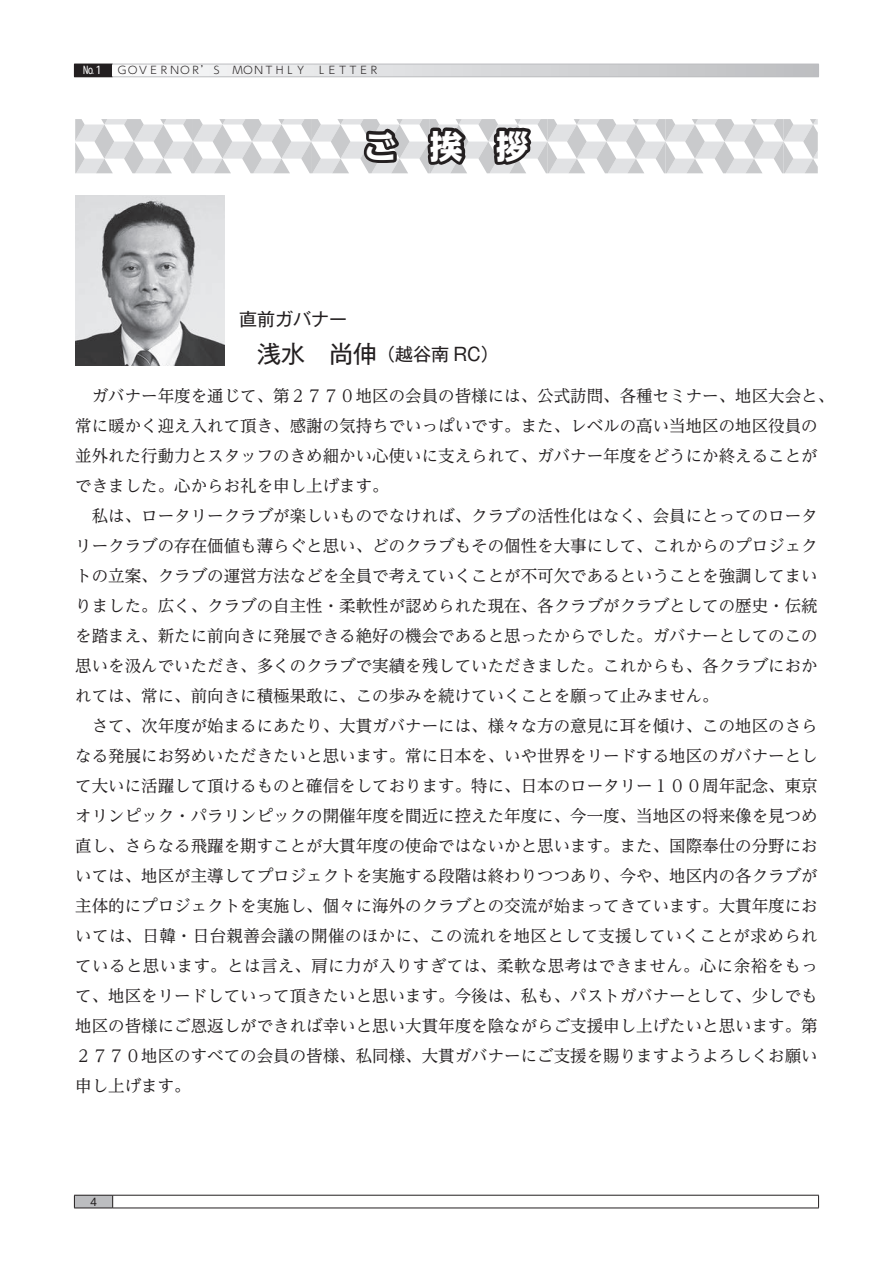
<style>
.page{position:relative;width:893px;height:1263px;background:#fff}
.page>*{position:absolute;margin:0;border:0;box-sizing:border-box;transform-origin:0 0}
.t1{font:800 33px "Kakumin Pro";color:#fff}
.t2{font:18px/34.5px "Gothic MB101 Pro";color:#231f20}
.t3{font:16.5px/30px "UD Reimin Pro";color:#231f20}
.t4{font:300 10.5px "UD Shin Go Pro";color:#231f20}
.t5{font:10.5px "UD Shin Go Pro";color:#231f20}
.s1{font-weight:400;color:#fff}
.s2{font-size:24px}
</style>
<div class="page">
<svg style="left:75px;top:119px;width:743px;height:55px"></svg>
<img style="left:75px;top:196px;width:149px;height:170px">
<div style="left:74px;top:64px;width:39px;height:13px;background:#231f20"></div>
<svg style="left:113px;top:65px;width:705px;height:12px"></svg>
<hr style="left:74px;top:77px;width:39px;height:1px;background:#231f20">
<hr style="left:113px;top:64px;width:706px;height:1px;background:#bcbdc0">
<svg style="left:818px;top:65px;width:1px;height:12px"></svg>
<hr style="left:113px;top:77px;width:706px;height:1px;background:#bcbdc0">
<div style="left:74px;top:1195px;width:39px;height:13px;background:#bcbdc0"></div>
<hr style="left:74px;top:1195px;width:39px;height:1px;background:#231f20">
<svg style="left:74px;top:1195px;width:1px;height:13px"></svg>
<hr style="left:113px;top:1195px;width:706px;height:1px;background:#231f20">
<svg style="left:112px;top:1195px;width:1px;height:13px"></svg>
<svg style="left:818px;top:1195px;width:1px;height:13px"></svg>
<hr style="left:74px;top:1208px;width:39px;height:1px;background:#231f20">
<hr style="left:113px;top:1208px;width:706px;height:1px;background:#231f20">
<p class="t4" style="left:83px;top:62px;width:298px"><span class="s1">№１</span> ＧＯＶＥＲＮＯＲ’Ｓ　ＭＯＮＴＨＬＹ　ＬＥＴＴＥＲ</p>
<h1 class="t1" style="left:364px;top:120px;width:167px">ご　挨　拶</h1>
<p class="t2" style="left:257px;top:299px;width:243px;text-indent:-18px">直前ガバナー<br><span class="s2">浅水　尚伸</span>（越谷南 RC）</p>
<p class="t3" style="left:75px;top:380px;width:761px">　ガバナー年度を通じて、第２７７０地区の会員の皆様には、公式訪問、各種セミナー、地区大会と、常に暖かく迎え入れて頂き、感謝の気持ちでいっぱいです。また、レベルの高い当地区の地区役員の並外れた行動力とスタッフのきめ細かい心使いに支えられて、ガバナー年度をどうにか終えることができました。心からお礼を申し上げます。<br>　私は、ロータリークラブが楽しいものでなければ、クラブの活性化はなく、会員にとってのロータリークラブの存在価値も薄らぐと思い、どのクラブもその個性を大事にして、これからのプロジェクトの立案、クラブの運営方法などを全員で考えていくことが不可欠であるということを強調してまいりました。広く、クラブの自主性・柔軟性が認められた現在、各クラブがクラブとしての歴史・伝統を踏まえ、新たに前向きに発展できる絶好の機会であると思ったからでした。ガバナーとしてのこの思いを汲んでいただき、多くのクラブで実績を残していただきました。これからも、各クラブにおかれては、常に、前向きに積極果敢に、この歩みを続けていくことを願って止みません。<br>　さて、次年度が始まるにあたり、大貫ガバナーには、様々な方の意見に耳を傾け、この地区のさらなる発展にお努めいただきたいと思います。常に日本を、いや世界をリードする地区のガバナーとして大いに活躍して頂けるものと確信をしております。特に、日本のロータリー１００周年記念、東京オリンピック・パラリンピックの開催年度を間近に控えた年度に、今一度、当地区の将来像を見つめ直し、さらなる飛躍を期すことが大貫年度の使命ではないかと思います。また、国際奉仕の分野においては、地区が主導してプロジェクトを実施する段階は終わりつつあり、今や、地区内の各クラブが主体的にプロジェクトを実施し、個々に海外のクラブとの交流が始まってきています。大貫年度においては、日韓・日台親善会議の開催のほかに、この流れを地区として支援していくことが求められていると思います。とは言え、肩に力が入りすぎては、柔軟な思考はできません。心に余裕をもって、地区をリードしていって頂きたいと思います。今後は、私も、パストガバナーとして、少しでも地区の皆様にご恩返しができれば幸いと思い大貫年度を陰ながらご支援申し上げたいと思います。第２７７０地区のすべての会員の皆様、私同様、大貫ガバナーにご支援を賜りますようよろしくお願い申し上げます。</p>
<p class="t5" style="left:90px;top:1193px;width:8px">4</p>
</div>
